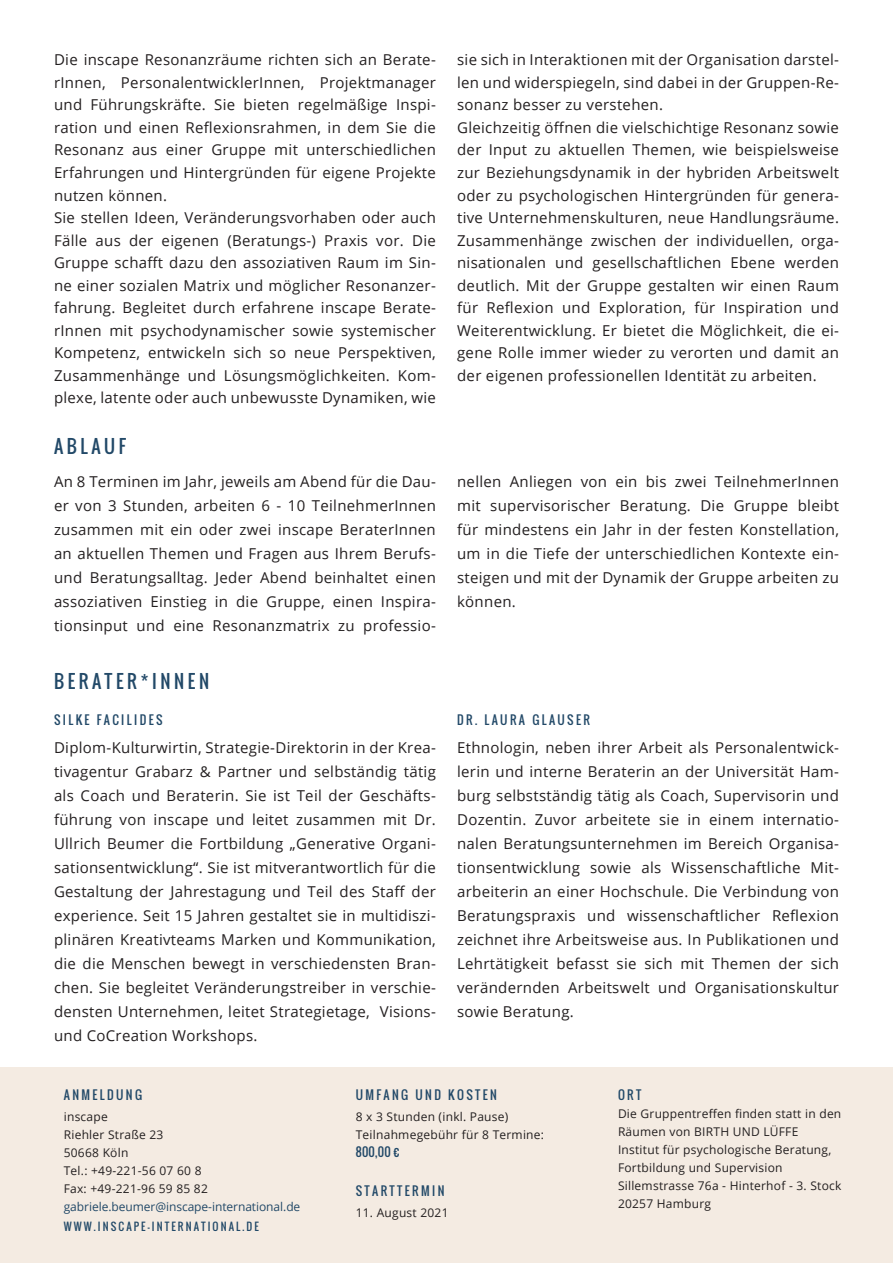
<style>
.page{position:relative;width:893px;height:1263px;background:#fff}
.page>*{position:absolute;margin:0;border:0;box-sizing:border-box;transform-origin:0 0}
.t1{font:18px "Oswald";letter-spacing:.2em;color:#224968}
.t2{font:15px/24px "Open Sans";letter-spacing:.02em;color:#231f20;text-align:justify}
.t3{font:12px/18px "Open Sans";letter-spacing:.02em;color:#231f20}
.t4{font:12px "Oswald";letter-spacing:.2em;color:#224968}
.t5{font:12px "Open Sans";letter-spacing:-.005em;color:#224968}
.t6{font:10.5px "Oswald";letter-spacing:.2em;color:#224968}
</style>
<div class="page">
<div style="left:0;top:1067px;width:893px;height:196px;background:#f4ebe2"></div>
<p class="t2" style="left:54px;top:48px;width:383px;line-height:22.5px;text-align:left">Die inscape Resonanzräume richten sich an Berate&shy;rInnen, PersonalentwicklerInnen, Projektmanager und Führungskräfte. Sie bieten regelmäßige Inspi&shy;ration und einen Reflexionsrahmen, in dem Sie die Resonanz aus einer Gruppe mit unterschiedlichen Erfahrungen und Hintergründen für eigene Projekte nutzen können.<br>Sie stellen Ideen, Veränderungsvorhaben oder auch Fälle aus der eigenen (Beratungs-) Praxis vor. Die Gruppe schafft dazu den assoziativen Raum im Sin&shy;ne einer sozialen Matrix und möglicher Resonanzer&shy;fahrung. Begleitet durch erfahrene inscape Berate&shy;rInnen mit psychodynamischer sowie systemischer Kompetenz, entwickeln sich so neue Perspektiven, Zusammenhänge und Lösungsmöglichkeiten. Kom&shy;plexe, latente oder auch unbewusste Dynamiken, wie</p>
<p class="t2" style="left:457px;top:48px;width:383px;line-height:22.5px;text-align:left">sie sich in Interaktionen mit der Organisation darstel&shy;len und widerspiegeln, sind dabei in der Gruppen-Re&shy;sonanz besser zu verstehen.<br>Gleichzeitig öffnen die vielschichtige Resonanz sowie der Input zu aktuellen Themen, wie beispielsweise zur Beziehungsdynamik in der hybriden Arbeitswelt oder zu psychologischen Hintergründen für genera&shy;tive Unternehmenskulturen, neue Handlungsräume.<br>Zusammenhänge zwischen der individuellen, orga&shy;nisationalen und gesellschaftlichen Ebene werden deutlich. Mit der Gruppe gestalten wir einen Raum für Reflexion und Exploration, für Inspiration und Weiterentwicklung. Er bietet die Möglichkeit, die ei&shy;gene Rolle immer wieder zu verorten und damit an der eigenen professionellen Identität zu arbeiten.</p>
<p class="t1" style="left:54px;top:433px;width:74px">ABLAUF</p>
<p class="t2" style="left:54px;top:469px;width:383px">An 8 Terminen im Jahr, jeweils am Abend für die Dau&shy;er von 3 Stunden, arbeiten 6 - 10 TeilnehmerInnen zusammen mit ein oder zwei inscape BeraterInnen an aktuellen Themen und Fragen aus Ihrem Berufs&shy;und Beratungsalltag. Jeder Abend beinhaltet einen assoziativen Einstieg in die Gruppe, einen Inspira&shy;tionsinput und eine Resonanzmatrix zu professio-</p>
<p class="t2" style="left:457px;top:469px;width:383px">nellen Anliegen von ein bis zwei TeilnehmerInnen mit supervisorischer Beratung. Die Gruppe bleibt für mindestens ein Jahr in der festen Konstellation, um in die Tiefe der unterschiedlichen Kontexte ein&shy;steigen und mit der Dynamik der Gruppe arbeiten zu können.</p>
<p class="t1" style="left:54px;top:668px;width:157px">BERATER*INNEN</p>
<p class="t4" style="left:54px;top:711px;width:110px">SILKE FACILIDES</p>
<p class="t2" style="left:54px;top:735px;width:383px">Diplom-Kulturwirtin, Strategie-Direktorin in der Krea&shy;tivagentur Grabarz &amp; Partner und selbständig tätig als Coach und Beraterin. Sie ist Teil der Geschäfts&shy;führung von inscape und leitet zusammen mit Dr.<br>Ullrich Beumer die Fortbildung „Generative Organi&shy;sationsentwicklung“. Sie ist mitverantwortlich für die Gestaltung der Jahrestagung und Teil des Staff der experience. Seit 15 Jahren gestaltet sie in multidiszi&shy;plinären Kreativteams Marken und Kommunikation, die die Menschen bewegt in verschiedensten Bran&shy;chen. Sie begleitet Veränderungstreiber in verschie&shy;densten Unternehmen, leitet Strategietage, Visions&shy;und CoCreation Workshops.</p>
<p class="t4" style="left:457px;top:711px;width:134px">DR. LAURA GLAUSER</p>
<p class="t2" style="left:457px;top:735px;width:383px">Ethnologin, neben ihrer Arbeit als Personalentwick&shy;lerin und interne Beraterin an der Universität Ham&shy;burg selbstständig tätig als Coach, Supervisorin und Dozentin. Zuvor arbeitete sie in einem internatio&shy;nalen Beratungsunternehmen im Bereich Organisa&shy;tionsentwicklung sowie als Wissenschaftliche Mit&shy;arbeiterin an einer Hochschule. Die Verbindung von Beratungspraxis und wissenschaftlicher Reflexion zeichnet ihre Arbeitsweise aus. In Publikationen und Lehrtätigkeit befasst sie sich mit Themen der sich verändernden Arbeitswelt und Organisationskultur sowie Beratung.</p>
<p class="t4" style="left:64px;top:1086px;width:80px">ANMELDUNG</p>
<p class="t3" style="left:64px;top:1107px;width:146px">inscape<br>Riehler Straße 23<br>50668 Köln<br>Tel.: +49-221-56 07 60 8<br>Fax: +49-221-96 59 85 82</p>
<p class="t5" style="left:64px;top:1198px;width:238px">gabriele.beumer@inscape-international.de</p>
<p class="t6" style="left:64px;top:1219px;width:197px">WWW.INSCAPE-INTERNATIONAL.DE</p>
<p class="t4" style="left:356px;top:1086px;width:143px">UMFANG UND KOSTEN</p>
<p class="t3" style="left:356px;top:1107px;width:190px">8 x 3 Stunden (inkl. Pause)<br>Teilnahmegebühr für 8 Termine:</p>
<p class="t4" style="left:356px;top:1143px;width:45px">800,00 €</p>
<p class="t4" style="left:356px;top:1182px;width:90px">STARTTERMIN</p>
<p class="t3" style="left:356px;top:1203px;width:94px">11. August 2021</p>
<p class="t4" style="left:618px;top:1086px;width:25px">ORT</p>
<p class="t3" style="left:618px;top:1104px;width:225px">Die Gruppentreffen finden statt in den<br>Räumen von BIRTH UND LÜFFE<br>Institut für psychologische Beratung,<br>Fortbildung und Supervision<br>Sillemstrasse 76a - Hinterhof - 3. Stock<br>20257 Hamburg</p>
</div>
